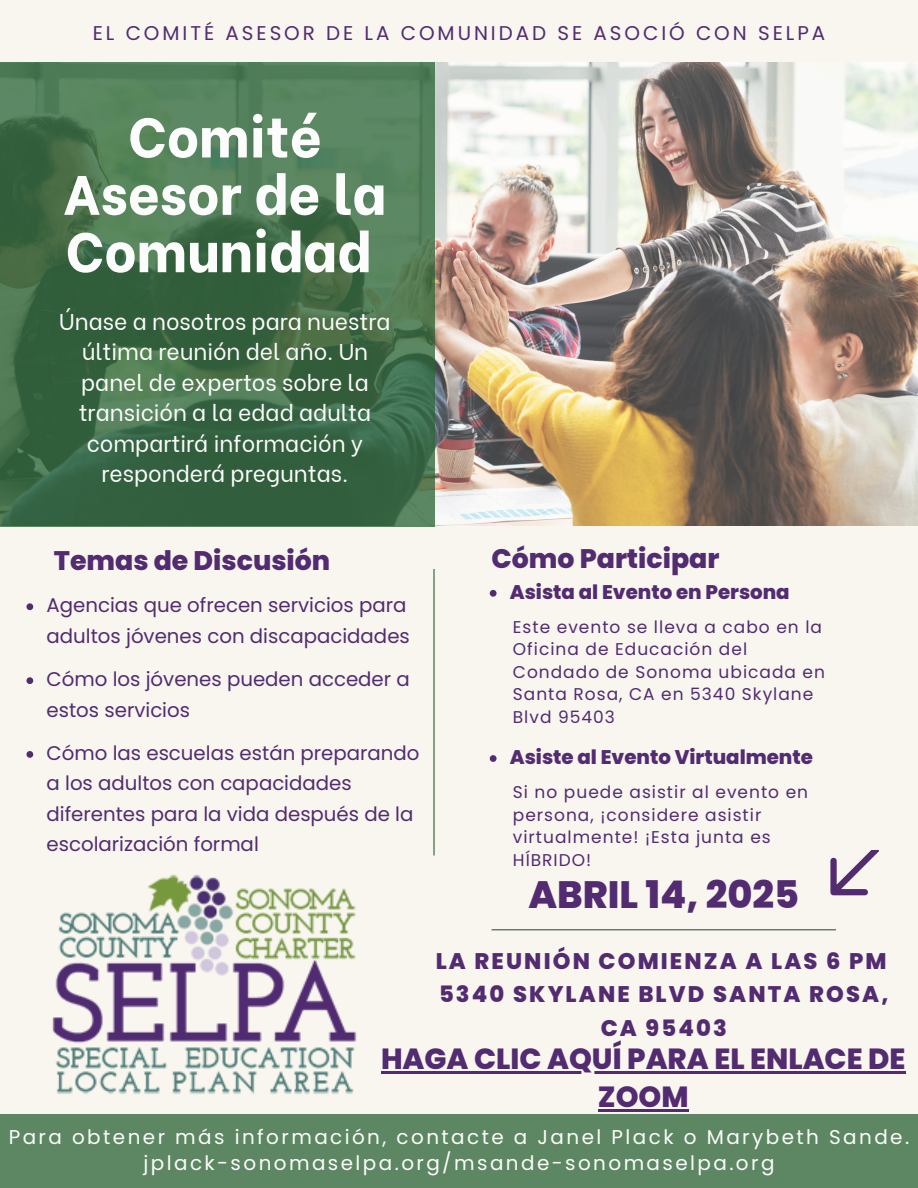
<style>
.page{position:relative;width:918px;height:1188px;background:#f8f6ef}
.page>*{position:absolute;margin:0;border:0;box-sizing:border-box;transform-origin:0 0}
.t1{font:800 55.5px/57.3px "Be Vietnam";color:#fcfcfc;text-align:center}
.t2{font:800 38.1px "Poppins";color:#522b71}
.t3{font:800 29.1px/38.2px "Poppins";color:#522b71;text-align:center}
.t4{font:800 26.85px "Poppins";color:#522b71}
.t5{font:22.8px/30.3px "Be Vietnam";color:#fcfcfc;text-align:center}
.t6{font:800 22.5px/33.8px "Poppins";letter-spacing:.095em;color:#522b71;text-align:center}
.t7{font:19.95px "Poppins";letter-spacing:.12em;color:#fcfcfc}
.t8{font:19.8px/30.3px "Poppins";color:#522b71}
.t9{font:800 19.8px "Poppins";color:#522b71}
.t10{font:19.8px "Poppins";letter-spacing:.15em;color:#522b71}
.t11{font:16.95px/22.5px "Poppins";letter-spacing:.06em;color:#522b71}
</style>
<div class="page">
<img style="left:434px;top:63px;width:484px;height:463px">
<svg style="left:0;top:63px;width:434px;height:463px;background:#44704b"></svg>
<div style="left:0;top:1114px;width:918px;height:74px;background:#5c8762"></div>
<hr style="left:433px;top:569px;width:2px;height:287px;background:#2a6435">
<img style="left:52px;top:874px;width:305px;height:220px">
<svg style="left:26px;top:603px;width:7px;height:7px"></svg>
<svg style="left:26px;top:677px;width:7px;height:7px"></svg>
<svg style="left:26px;top:751px;width:7px;height:7px"></svg>
<svg style="left:490px;top:590px;width:7px;height:7px"></svg>
<svg style="left:490px;top:755px;width:7px;height:7px"></svg>
<hr style="left:492px;top:929px;width:344px;height:1px;background:#2a6435">
<svg style="left:830px;top:850px;width:49px;height:45px"></svg>
<hr style="left:381px;top:1071px;width:525px;height:2px;background:#522b71">
<hr style="left:598px;top:1109px;width:91px;height:3px;background:#522b71">
<h1 class="t10" style="left:93px;top:19px;width:734px">EL COMITÉ ASESOR DE LA COMUNIDAD SE ASOCIÓ CON SELPA</h1>
<p class="t1" style="left:63px;top:103px;width:325px">Comité<br>Asesor de la<br>Comunidad</p>
<p class="t5" style="left:59px;top:304px;width:333px">Únase a nosotros para nuestra última reunión del año. Un panel de expertos sobre la transición a la edad adulta compartirá información y responderá preguntas.</p>
<h6 class="t4" style="left:54px;top:541px;width:278px">Temas de Discusión</h6>
<h4 class="t4" style="left:492px;top:540px;width:229px">Cómo Participar</h4>
<p class="t8" style="left:47px;top:590px;width:365px">Agencias que ofrecen servicios para adultos jóvenes con discapacidades</p>
<p class="t8" style="left:47px;top:664px;width:365px">Cómo los jóvenes pueden acceder a estos servicios</p>
<p class="t8" style="left:47px;top:738px;width:375px">Cómo las escuelas están preparando a los adultos con capacidades diferentes para la vida después de la escolarización formal</p>
<p class="t9" style="left:510px;top:578px;width:281px">Asista al Evento en Persona</p>
<p class="t11" style="left:513px;top:616px;width:314px">Este evento se lleva a cabo en la<br>Oficina de Educación del<br>Condado de Sonoma ubicada en<br>Santa Rosa, CA en 5340 Skylane<br>Blvd 95403</p>
<p class="t9" style="left:510px;top:743px;width:305px">Asiste al Evento Virtualmente</p>
<p class="t11" style="left:513px;top:781px;width:297px">Si no puede asistir al evento en persona, ¡considere asistir virtualmente! ¡Esta junta es<br>HÍBRIDO!</p>
<p class="t2" style="left:528px;top:868px;width:272px">ABRIL 14, 2025</p>
<p class="t6" style="left:436px;top:944px;width:454px">LA REUNIÓN COMIENZA A LAS 6 PM<br>5340 SKYLANE BLVD SANTA ROSA,<br>CA 95403</p>
<h2 class="t3" style="left:381px;top:1040px;width:526px">HAGA CLIC AQUÍ PARA EL ENLACE DE<br>ZOOM</h2>
<p class="t7" style="left:9px;top:1123px;width:902px">Para obtener más información, contacte a Janel Plack o Marybeth Sande.</p>
<h4 class="t7" style="left:143px;top:1149px;width:633px">jplack-sonomaselpa.org/msande-sonomaselpa.org</h4>
</div>
